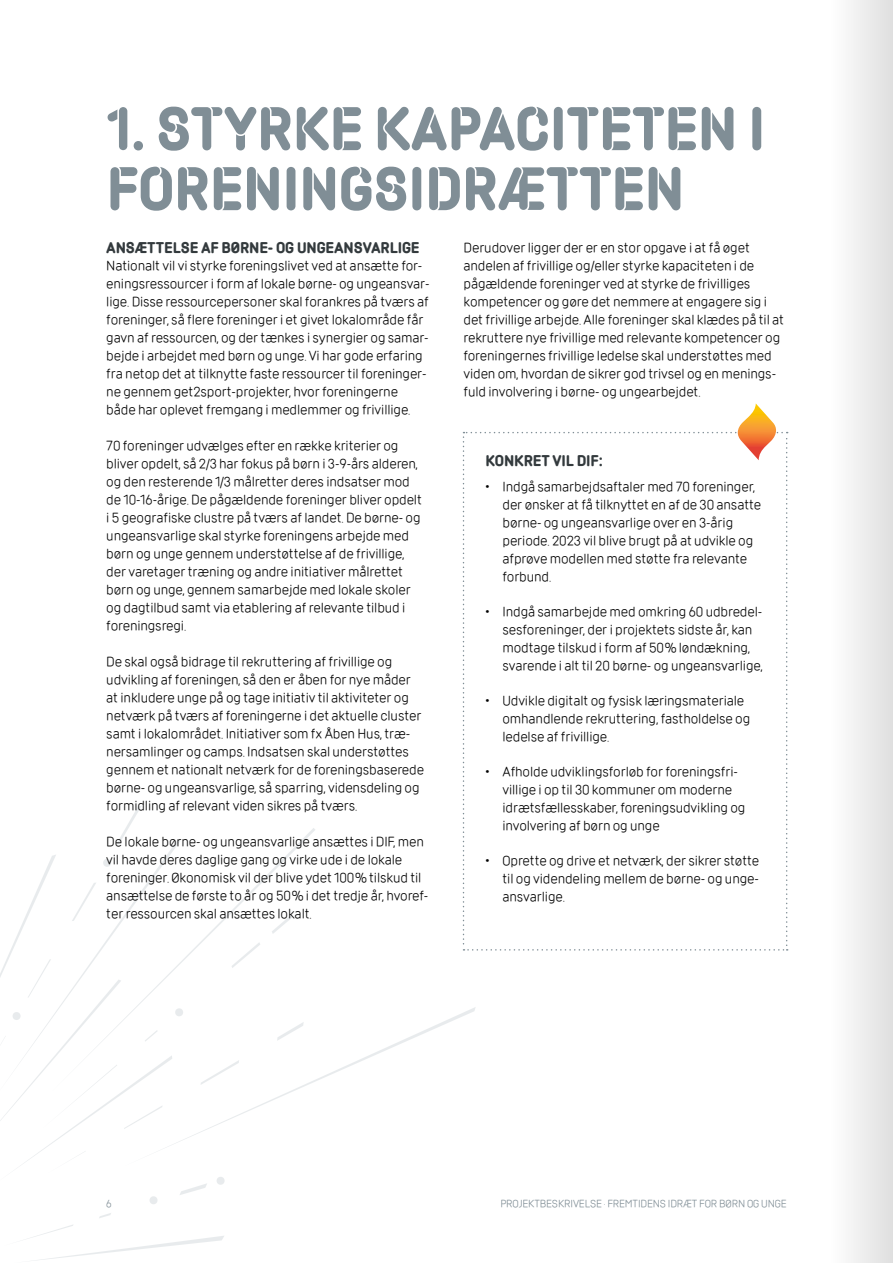
<style>
.page{position:relative;width:893px;height:1263px;background:#fff}
.page>*{position:absolute;margin:0;border:0;box-sizing:border-box;transform-origin:0 0}
.t1{font:700 52.5px/60px "DIF Stencil";letter-spacing:-.01em;color:#808e96}
.t2{font:13.5px/18px "DIF";letter-spacing:-.01em;color:#000}
.t3{font:700 13.5px "DIF";letter-spacing:-.01em;color:#333a3d}
.t4{font:10.5px "DIF";letter-spacing:-.01em;color:#808e96}
</style>
<div class="page">
<svg style="left:117px;top:806px;width:24px;height:38px"></svg>
<svg style="left:27px;top:1225px;width:197px;height:36px"></svg>
<svg style="left:99px;top:1213px;width:12px;height:5px"></svg>
<svg style="left:260px;top:1007px;width:216px;height:99px"></svg>
<svg style="left:277px;top:1022px;width:27px;height:19px"></svg>
<svg style="left:272px;top:915px;width:20px;height:18px"></svg>
<svg style="left:0;top:854px;width:260px;height:350px"></svg>
<svg style="left:463px;top:403px;width:325px;height:547px"></svg>
<div style="left:829px;top:0;width:64px;height:1263px;background:linear-gradient(to right,#fff,#e0e0e0)"></div>
<hr style="left:892px;top:0;width:1px;height:1263px;background:#000">
<h1 class="t1" style="left:106px;top:99px;width:661px">1. STYRKE KAPACITETEN I<br>FORENINGSIDRÆTTEN</h1>
<p class="t3" style="left:106px;top:238px;width:315px">ANSÆTTELSE AF BØRNE- OG UNGEANSVARLIGE</p>
<p class="t2" style="left:106px;top:256px;width:325px">Nationalt vil vi styrke foreningslivet ved at ansætte for&shy;eningsressourcer i form af lokale børne- og ungeansvar&shy;lige. Disse ressourcepersoner skal forankres på tværs af foreninger, så flere foreninger i et givet lokalområde får gavn af ressourcen, og der tænkes i synergier og samar&shy;bejde i arbejdet med børn og unge. Vi har gode erfaring fra netop det at tilknytte faste ressourcer til foreninger&shy;ne gennem get2sport-projekter, hvor foreningerne både har oplevet fremgang i medlemmer og frivillige.</p>
<p class="t2" style="left:106px;top:436px;width:317px">70 foreninger udvælges efter en række kriterier og bliver opdelt, så 2/3 har fokus på børn i 3-9-års alderen, og den resterende 1/3 målretter deres indsatser mod de 10-16-årige. De pågældende foreninger bliver opdelt i 5 geografiske clustre på tværs af landet. De børne- og ungeansvarlige skal styrke foreningens arbejde med børn og unge gennem understøttelse af de frivillige, der varetager træning og andre initiativer målrettet børn og unge, gennem samarbejde med lokale skoler og dagtilbud samt via etablering af relevante tilbud i foreningsregi.</p>
<p class="t2" style="left:106px;top:652px;width:319px">De skal også bidrage til rekruttering af frivillige og udvikling af foreningen, så den er åben for nye måder at inkludere unge på og tage initiativ til aktiviteter og netværk på tværs af foreningerne i det aktuelle cluster samt i lokalområdet. Initiativer som fx Åben Hus, træ&shy;nersamlinger og camps. Indsatsen skal understøttes gennem et nationalt netværk for de foreningsbaserede børne- og ungeansvarlige, så sparring, vidensdeling og formidling af relevant viden sikres på tværs.</p>
<p class="t2" style="left:106px;top:832px;width:323px">De lokale børne- og ungeansvarlige ansættes i DIF, men vil havde deres daglige gang og virke ude i de lokale foreninger. Økonomisk vil der blive ydet 100% tilskud til ansættelse de første to år og 50% i det tredje år, hvoref&shy;ter ressourcen skal ansættes lokalt.</p>
<p class="t2" style="left:463px;top:238px;width:322px">Derudover ligger der er en stor opgave i at få øget andelen af frivillige og/eller styrke kapaciteten i de pågældende foreninger ved at styrke de frivilliges kompetencer og gøre det nemmere at engagere sig i det frivillige arbejde. Alle foreninger skal klædes på til at rekruttere nye frivillige med relevante kompetencer og foreningernes frivillige ledelse skal understøttes med viden om, hvordan de sikrer god trivsel og en menings&shy;fuld involvering i børne- og ungearbejdet.</p>
<p class="t3" style="left:485px;top:451px;width:119px">KONKRET VIL DIF:</p>
<p class="t2" style="left:502px;top:478px;width:260px;text-indent:-17px">• Indgå samarbejdsaftaler med 70 foreninger, der ønsker at få tilknyttet en af de 30 ansatte børne- og ungeansvarlige over en 3-årig periode. 2023 vil blive brugt på at udvikle og afprøve modellen med støtte fra relevante forbund.</p>
<p class="t2" style="left:502px;top:603px;width:262px;text-indent:-17px">• Indgå samarbejde med omkring 60 udbredel&shy;sesforeninger, der i projektets sidste år, kan modtage tilskud i form af 50% løndækning, svarende i alt til 20 børne- og ungeansvarlige,</p>
<p class="t2" style="left:502px;top:692px;width:249px;text-indent:-17px">• Udvikle digitalt og fysisk læringsmateriale omhandlende rekruttering, fastholdelse og ledelse af frivillige.</p>
<p class="t2" style="left:502px;top:763px;width:244px;text-indent:-17px">• Afholde udviklingsforløb for foreningsfri&shy;villige i op til 30 kommuner om moderne idrætsfællesskaber, foreningsudvikling og involvering af børn og unge</p>
<p class="t2" style="left:502px;top:852px;width:258px;text-align:justify;text-indent:-17px">• Oprette og drive et netværk, der sikrer støtte til og videndeling mellem de børne- og unge&shy;ansvarlige.</p>
<p class="t4" style="left:106px;top:1197px;width:7px">6</p>
<p class="t4" style="left:500px;top:1197px;width:288px">PROJEKTBESKRIVELSE · FREMTIDENS IDRÆT FOR BØRN OG UNGE</p>
</div>
